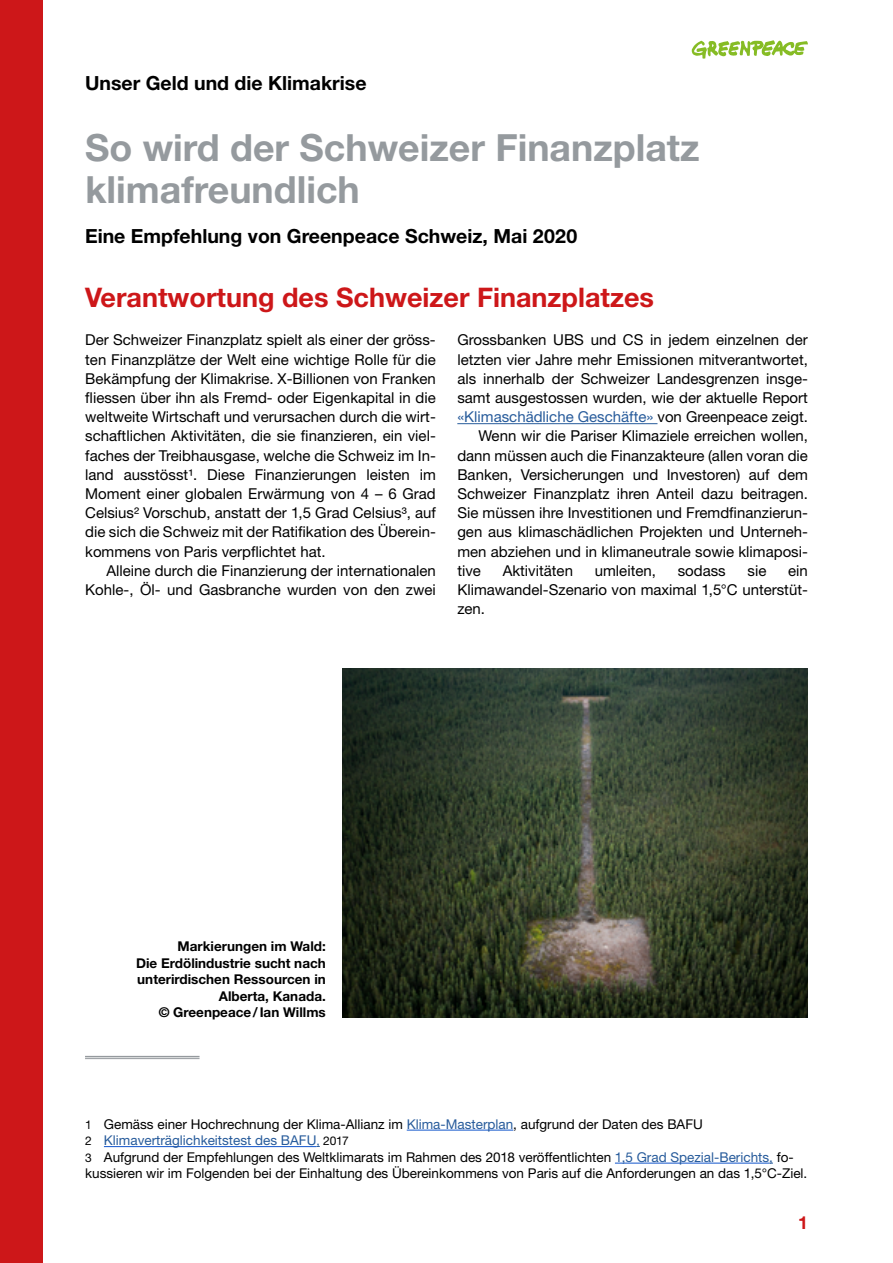
<style>
.page{position:relative;width:893px;height:1263px;background:#fff}
.page>*{position:absolute;margin:0;border:0;box-sizing:border-box;transform-origin:0 0}
.t1{font:700 37.5px/42px "Helvetica Neue LT Std";color:#959a9e}
.t2{font:700 27px "Helvetica Neue LT Std";color:#cd1719}
.t3{font:700 19.5px "Helvetica Neue LT Std";color:#000}
.t4{font:700 18px "Helvetica Neue LT Std";color:#cd1719}
.t5{font:15px/19.2px "Helvetica Neue LT Std";color:#000;text-align:justify}
.t6{font:15px "Helvetica Neue LT Std";color:#275b9b}
.t7{font:13.5px/16.5px "Helvetica Neue LT Std";color:#000}
.t8{font:700 13.5px/16.5px "Helvetica Neue LT Std";color:#000;text-align:right}
.s1{color:#000}
.s2{font-size:12px}
.s3{color:#275b9b}
.s4{font-size:12px;color:#275b9b}
</style>
<div class="page">
<hr style="left:407px;top:1130px;width:106px;height:1px;background:#15c">
<hr style="left:104px;top:1146px;width:212px;height:1px;background:#15c">
<hr style="left:615px;top:1163px;width:154px;height:1px;background:#15c">
<hr style="left:457px;top:423px;width:200px;height:1px;background:#275b9b">
<hr style="left:85px;top:1056px;width:115px;height:1px;background:#959a9e">
<hr style="left:85px;top:1058px;width:115px;height:1px;background:#959a9e">
<svg style="left:692px;top:40px;width:116px;height:19px"></svg>
<div style="left:0;top:0;width:43px;height:1263px;background:#cd1719"></div>
<img style="left:343px;top:669px;width:465px;height:348px">
<h3 class="t3" style="left:85px;top:71px;width:283px">Unser Geld und die Klimakrise</h3>
<h1 class="t1" style="left:85px;top:126px;width:616px">So wird der Schweizer Finanzplatz klimafreundlich</h1>
<h3 class="t3" style="left:85px;top:224px;width:494px">Eine Empfehlung von Greenpeace Schweiz, Mai 2020</h3>
<h2 class="t2" style="left:85px;top:281px;width:571px">Verantwortung des Schweizer Finanzplatzes</h2>
<p class="t5" style="left:85px;top:330px;width:352px">Der Schweizer Finanzplatz spielt als einer der gröss&shy;ten Finanzplätze der Welt eine wichtige Rolle für die Bekämpfung der Klimakrise. X-Billionen von Franken fliessen über ihn als Fremd- oder Eigenkapital in die weltweite Wirtschaft und verursachen durch die wirt&shy;schaftlichen Aktivitäten, die sie finanzieren, ein viel&shy;faches der Treibhausgase, welche die Schweiz im In&shy;land ausstösst¹. Diese Finanzierungen leisten im Moment einer globalen Erwärmung von 4 – 6 Grad Celsius² Vorschub, anstatt der 1,5 Grad Celsius³, auf die sich die Schweiz mit der Ratifikation des Überein&shy;kommens von Paris verpflichtet hat.</p>
<p class="t5" style="left:85px;top:561px;width:352px;text-align:right">Alleine durch die Finanzierung der internationalen<br>Kohle-, Öl- und Gasbranche wurden von den zwei</p>
<p class="t5" style="left:457px;top:330px;width:352px">Grossbanken UBS und CS in jedem einzelnen der</p>
<p class="t5" style="left:457px;top:349px;width:352px">letzten vier Jahre mehr Emissionen mitverantwortet,</p>
<p class="t5" style="left:457px;top:369px;width:352px">als innerhalb der Schweizer Landesgrenzen insge-</p>
<p class="t5" style="left:457px;top:388px;width:352px">samt ausgestossen wurden, wie der aktuelle Report</p>
<p class="t6" style="left:457px;top:408px;width:352px">«Klimaschädliche Geschäfte» <span class="s1">von Greenpeace zeigt.</span></p>
<p class="t5" style="left:479px;top:426px;width:331px">Wenn wir die Pariser Klimaziele erreichen wollen,</p>
<p class="t5" style="left:457px;top:445px;width:352px">dann müssen auch die Finanzakteure (allen voran die</p>
<p class="t5" style="left:457px;top:465px;width:352px">Banken, Versicherungen und Investoren) auf dem</p>
<p class="t5" style="left:457px;top:484px;width:352px">Schweizer Finanzplatz ihren Anteil dazu beitragen.</p>
<p class="t5" style="left:457px;top:503px;width:352px">Sie müssen ihre Investitionen und Fremdfinanzierun-</p>
<p class="t5" style="left:457px;top:522px;width:352px">gen aus klimaschädlichen Projekten und Unterneh-</p>
<p class="t5" style="left:457px;top:541px;width:352px">men abziehen und in klimaneutrale sowie klimaposi-</p>
<p class="t5" style="left:457px;top:561px;width:25px">tive</p>
<p class="t5" style="left:503px;top:561px;width:72px">Aktivitäten</p>
<p class="t5" style="left:595px;top:561px;width:63px">umleiten,</p>
<p class="t5" style="left:678px;top:561px;width:50px">sodass</p>
<p class="t5" style="left:748px;top:561px;width:20px">sie</p>
<p class="t5" style="left:457px;top:561px;width:352px;text-indent:331px">ein Klimawandel-Szenario von maximal 1,5°C unterstüt&shy;zen.</p>
<p class="t8" style="left:136px;top:938px;width:191px">Markierungen im Wald:<br>Die Erdölindustrie sucht nach unterirdischen Ressourcen in<br>Alberta, Kanada.<br>© Greenpeace/Ian Willms</p>
<p class="t7" style="left:85px;top:1115px;width:724px"><span class="s2">1</span> Gemäss einer Hochrechnung der Klima-Allianz im <span class="s3">Klima-Masterplan</span>, aufgrund der Daten des BAFU<br><span class="s2">2</span> <span class="s3">Klimaverträglichkeitstest des BAFU</span><span class="s4">,</span> <span class="s2">2017<br>3</span> Aufgrund der Empfehlungen des Weltklimarats im Rahmen des 2018 veröffentlichten <span class="s3">1,5 Grad Spezial-Berichts,</span> fo&shy;kussieren wir im Folgenden bei der Einhaltung des Übereinkommens von Paris auf die Anforderungen an das 1,5°C-Ziel.</p>
<p class="t4" style="left:798px;top:1211px;width:11px">1</p>
</div>
